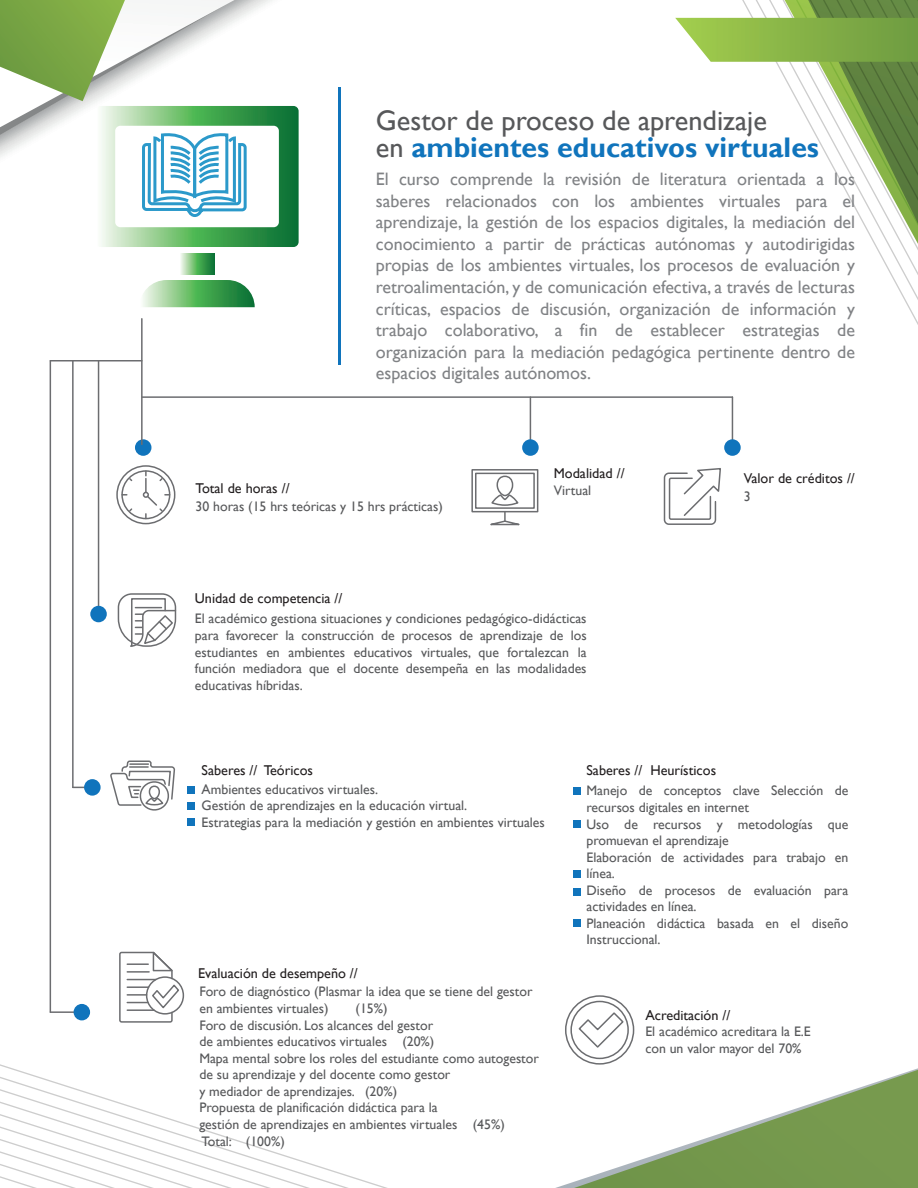
<style>
.page{position:relative;width:918px;height:1188px;background:#fff}
.page>*{position:absolute;margin:0;border:0;box-sizing:border-box;transform-origin:0 0}
.t1{font:28.35px/26.2px "Gill Sans";color:#57585a}
.t2{font:18px/21.6px "Gill Sans";color:#808285;text-align:justify}
.t3{font:14.25px "Gill Sans";color:#231f20}
.t4{font:13.8px/16.5px "Gill Sans";color:#57585a}
.s1{font-weight:700;color:#1074bc}
</style>
<div class="page">
<svg style="left:589px;top:1035px;width:329px;height:153px"></svg>
<svg style="left:0;top:966px;width:589px;height:222px"></svg>
<hr style="left:338px;top:87px;width:2px;height:278px;background:#1074bc">
<div style="left:116px;top:465px;width:59px;height:59px;border:2px solid #6c6d70;border-radius:50%"></div>
<div style="left:121px;top:470px;width:49px;height:49px;border:2px solid #6c6d70;border-radius:50%"></div>
<svg style="left:128px;top:477px;width:5px;height:5px"></svg>
<svg style="left:128px;top:508px;width:5px;height:5px"></svg>
<svg style="left:143px;top:471px;width:27px;height:48px"></svg>
<div style="left:471px;top:469px;width:67px;height:43px;border:2px solid #6c6d70"></div>
<div style="left:475px;top:473px;width:60px;height:36px;border:2px solid #6c6d70"></div>
<svg style="left:489px;top:475px;width:43px;height:51px"></svg>
<svg style="left:663px;top:0;width:255px;height:525px"></svg>
<svg style="left:117px;top:593px;width:60px;height:54px"></svg>
<div style="left:187px;top:786px;width:8px;height:8px;background:#1074bc"></div>
<div style="left:187px;top:818px;width:8px;height:8px;background:#1074bc"></div>
<div style="left:187px;top:802px;width:8px;height:8px;background:#1074bc"></div>
<div style="left:574px;top:787px;width:7px;height:7px;background:#1074bc"></div>
<div style="left:574px;top:820px;width:7px;height:7px;background:#1074bc"></div>
<div style="left:574px;top:888px;width:7px;height:7px;background:#1074bc"></div>
<div style="left:574px;top:871px;width:7px;height:7px;background:#1074bc"></div>
<div style="left:574px;top:920px;width:7px;height:7px;background:#1074bc"></div>
<svg style="left:110px;top:760px;width:66px;height:51px"></svg>
<div style="left:146px;top:976px;width:38px;height:39px;border:2px solid #6c6d70;border-radius:50%"></div>
<svg style="left:118px;top:951px;width:63px;height:72px"></svg>
<svg style="left:577px;top:1011px;width:48px;height:38px"></svg>
<div style="left:565px;top:995px;width:69px;height:70px;border:2px solid #6c6d70;border-radius:50%"></div>
<div style="left:570px;top:1001px;width:59px;height:58px;border:2px solid #6c6d70;border-radius:50%"></div>
<div style="left:135px;top:439px;width:16px;height:17px;background:#1074bc;border-radius:50%"></div>
<hr style="left:142px;top:396px;width:590px;height:2px;background:#6c6d70">
<hr style="left:50px;top:360px;width:92px;height:2px;background:#6c6d70">
<hr style="left:141px;top:319px;width:2px;height:125px;background:#6c6d70">
<hr style="left:98px;top:361px;width:1px;height:247px;background:#6c6d70">
<hr style="left:530px;top:397px;width:1px;height:47px;background:#6c6d70">
<hr style="left:732px;top:397px;width:1px;height:47px;background:#6c6d70">
<hr style="left:72px;top:361px;width:2px;height:426px;background:#6c6d70">
<hr style="left:50px;top:361px;width:1px;height:651px;background:#6c6d70">
<hr style="left:50px;top:1011px;width:27px;height:2px;background:#6c6d70">
<div style="left:74px;top:1004px;width:16px;height:16px;background:#1074bc;border-radius:50%"></div>
<div style="left:84px;top:779px;width:17px;height:17px;background:#1074bc;border-radius:50%"></div>
<div style="left:90px;top:606px;width:17px;height:16px;background:#1074bc;border-radius:50%"></div>
<div style="left:522px;top:439px;width:17px;height:17px;background:#1074bc;border-radius:50%"></div>
<div style="left:724px;top:439px;width:17px;height:17px;background:#1074bc;border-radius:50%"></div>
<svg style="left:143px;top:280px;width:112px;height:27px;background:#72b97a"></svg>
<svg style="left:181px;top:254px;width:34px;height:20px"></svg>
<svg style="left:0;top:0;width:299px;height:247px"></svg>
<h1 class="t1" style="left:376px;top:108px;width:445px">Gestor de proceso de aprendizaje<br>en <span class="s1">ambientes educativos virtuales</span></h1>
<p class="t2" style="left:376px;top:168px;width:481px">El curso comprende la revisión de literatura orientada a los saberes relacionados con los ambientes virtuales para el aprendizaje, la gestión de los espacios digitales, la mediación del conocimiento a partir de prácticas autónomas y autodirigidas propias de los ambientes virtuales, los procesos de evaluación y retroalimentación, y de comunicación efectiva, a través de lecturas críticas, espacios de discusión, organización de información y trabajo colaborativo, a fin de establecer estrategias de organización para la mediación pedagógica pertinente dentro de espacios digitales autónomos.</p>
<p class="t3" style="left:196px;top:480px;width:96px">Total de horas //</p>
<p class="t4" style="left:196px;top:498px;width:249px">30 horas (15 hrs teóricas y 15 hrs prácticas)</p>
<p class="t3" style="left:554px;top:465px;width:72px">Modalidad //</p>
<p class="t4" style="left:554px;top:483px;width:39px">Virtual</p>
<p class="t3" style="left:195px;top:590px;width:149px">Unidad de competencia //</p>
<p class="t4" style="left:195px;top:611px;width:393px;text-align:justify">El académico gestiona situaciones y condiciones pedagógico-didácticas para favorecer la construcción de procesos de aprendizaje de los estudiantes en ambientes educativos virtuales, que fortalezcan la función mediadora que el docente desempeña en las modalidades educativas híbridas.</p>
<p class="t3" style="left:744px;top:469px;width:113px">Valor de créditos //</p>
<p class="t4" style="left:744px;top:489px;width:8px">3</p>
<p class="t3" style="left:202px;top:762px;width:113px">Saberes // Teóricos</p>
<p class="t4" style="left:202px;top:781px;width:345px">Ambientes educativos virtuales.<br>Gestión de aprendizajes en la educación virtual.<br>Estrategias para la mediación y gestión en ambientes virtuales</p>
<p class="t3" style="left:198px;top:965px;width:161px">Evaluación de desempeño //</p>
<p class="t4" style="left:199px;top:984px;width:335px">Foro de diagnóstico (Plasmar la idea que se tiene del gestor en ambientes virtuales)</p>
<p class="t4" style="left:199px;top:1000px;width:341px;text-indent:156px">(15%)<br>Foro de discusión. Los alcances del gestor<br>de ambientes educativos virtuales (20%)<br>Mapa mental sobre los roles del estudiante como autogestor de su aprendizaje y del docente como gestor<br>y mediador de aprendizajes. (20%)<br>Propuesta de planificación didáctica para la<br>gestión de aprendizajes en ambientes virtuales (45%)<br>Total: (100%)</p>
<p class="t3" style="left:586px;top:762px;width:131px">Saberes // Heurísticos</p>
<p class="t4" style="left:586px;top:783px;width:263px">Manejo de conceptos clave Selección de recursos digitales en internet<br>Uso de recursos y metodologías que promuevan el aprendizaje<br>Elaboración de actividades para trabajo en línea.<br>Diseño de procesos de evaluación para actividades en línea.<br>Planeación didáctica basada en el diseño<br>Instruccional.</p>
<p class="t3" style="left:645px;top:1007px;width:87px">Acreditación //</p>
<p class="t4" style="left:645px;top:1024px;width:167px">El académico acreditara la E.E con un valor mayor del 70%</p>
</div>
